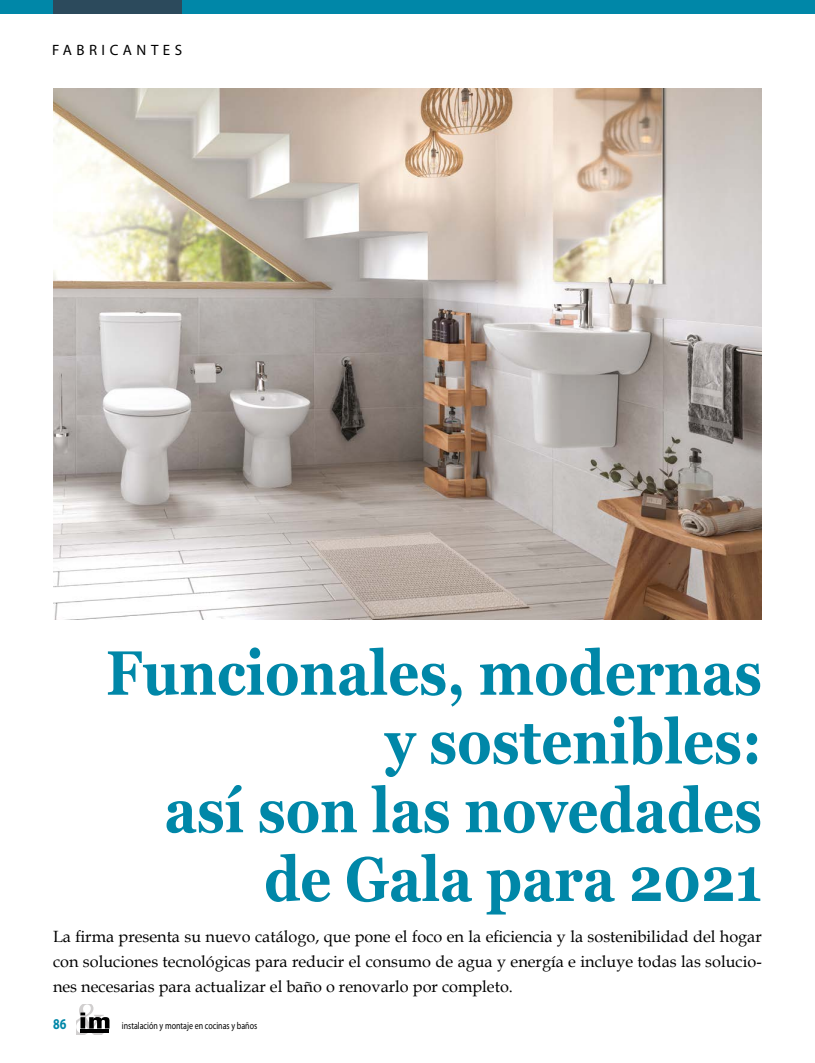
<style>
.page{position:relative;width:815px;height:1063px;background:#fff}
.page>*{position:absolute;margin:0;border:0;box-sizing:border-box;transform-origin:0 0}
.t1{font:700 62.5px/68.8px "Georgia";color:#0087a8;text-align:right;scale:.87 1}
.t2{font:16.25px/25px "Book Antiqua";color:#000;text-align:justify}
.t3{font:15px "Myriad Pro";letter-spacing:.3em;color:#000}
.t4{font:700 15px "Myriad Pro";color:#0087a8;scale:.8 1}
.t5{font:10px "Myriad Pro";color:#000;scale:.8 1}
</style>
<div class="page">
<div style="left:0;top:0;width:815px;height:14px;background:#0087a8"></div>
<div style="left:53px;top:0;width:129px;height:14px;background:#2c4a5c"></div>
<svg style="left:77px;top:1005px;width:32px;height:30px"></svg>
<img style="left:53px;top:89px;width:709px;height:531px">
<p class="t3" style="left:52px;top:41px;width:132px">FABRICANTES</p>
<h1 class="t1" style="left:106px;top:635px;width:755px">Funcionales, modernas y sostenibles:<br>así son las novedades de Gala para 2021</h1>
<p class="t2" style="left:53px;top:924px;width:710px">La firma presenta su nuevo catálogo, que pone el foco en la eficiencia y la sostenibilidad del hogar con soluciones tecnológicas para reducir el consumo de agua y energía e incluye todas las solucio&shy;nes necesarias para actualizar el baño o renovarlo por completo.</p>
<p class="t4" style="left:53px;top:1014px;width:18px">86</p>
<p class="t5" style="left:122px;top:1019px;width:171px">instalación y montaje en cocinas y baños</p>
</div>
